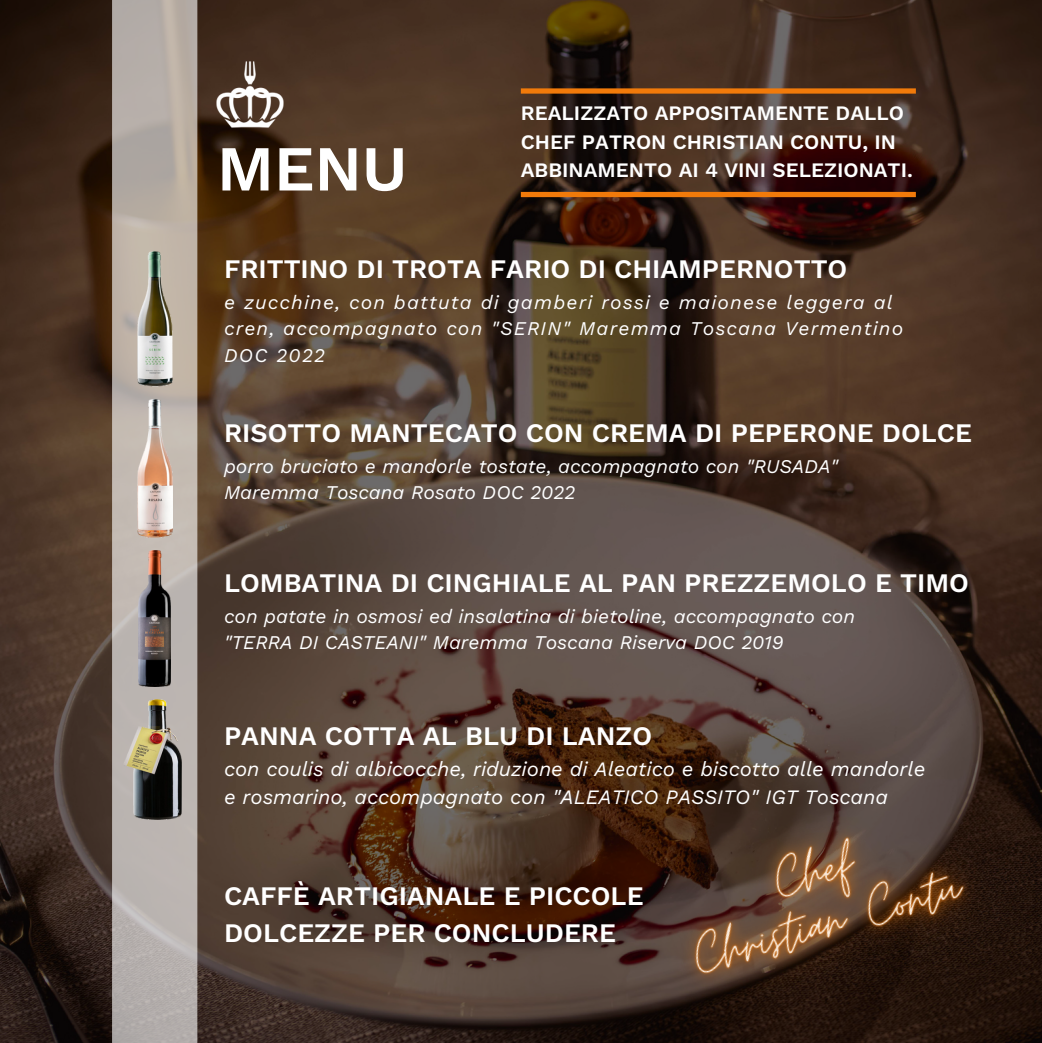
<style>
.page{position:relative;width:1042px;height:1043px;background:#fff}
.page>*{position:absolute;margin:0;border:0;box-sizing:border-box;transform-origin:0 0}
.t1{font:600 64.05px "Work Sans";color:#fff}
.t2{font:600 26.78px "Work Sans";color:#fff}
.t3{font:italic 20.47px/27.5px "Work Sans";color:#fff}
.t4{font:600 20.47px/28.3px "Work Sans";color:#fff}
.t5{font:italic 19.43px/26.2px "Work Sans";color:#fff}
.t6{font:italic 19.43px/26.2px "Work Sans";letter-spacing:.06em;color:#fff}
</style>
<div class="page">
<img style="left:0;top:0;width:1041px;height:1041px">
<img style="left:217px;top:61px;width:67px;height:66px">
<svg style="left:112px;top:0;width:85px;height:1041px;background:#b9b1ab"></svg>
<div style="left:520px;top:192px;width:395px;height:5px;background:#f17a0a"></div>
<div style="left:520px;top:88px;width:395px;height:6px;background:#f17a0a"></div>
<img style="left:137px;top:250px;width:36px;height:136px">
<img style="left:139px;top:550px;width:31px;height:136px">
<img style="left:123px;top:699px;width:58px;height:119px">
<img style="left:137px;top:399px;width:36px;height:138px">
<img style="left:568px;top:695px;width:473px;height:346px">
<p class="t1" style="left:217px;top:131px;width:192px">MENU</p>
<p class="t4" style="left:520px;top:99px;width:393px">REALIZZATO APPOSITAMENTE DALLO<br>CHEF PATRON CHRISTIAN CONTU, IN<br>ABBINAMENTO AI 4 VINI SELEZIONATI.</p>
<p class="t2" style="left:224px;top:253px;width:624px">FRITTINO DI TROTA FARIO DI CHIAMPERNOTTO</p>
<p class="t6" style="left:224px;top:289px;width:680px">e zucchine, con battuta di gamberi rossi e maionese leggera al cren, accompagnato con "SERIN" Maremma Toscana Vermentino<br>DOC 2022</p>
<p class="t2" style="left:224px;top:416px;width:749px">RISOTTO MANTECATO CON CREMA DI PEPERONE DOLCE</p>
<p class="t5" style="left:224px;top:453px;width:615px">porro bruciato e mandorle tostate, accompagnato con "RUSADA"<br>Maremma Toscana Rosato DOC 2022</p>
<p class="t2" style="left:224px;top:567px;width:746px">LOMBATINA DI CINGHIALE AL PAN PREZZEMOLO E TIMO</p>
<p class="t5" style="left:224px;top:603px;width:632px">con patate in osmosi ed insalatina di bietoline, accompagnato con "TERRA DI CASTEANI" Maremma Toscana Riserva DOC 2019</p>
<p class="t2" style="left:224px;top:719px;width:429px">PANNA COTTA AL BLU DI LANZO</p>
<p class="t3" style="left:224px;top:755px;width:702px">con coulis di albicocche, riduzione di Aleatico e biscotto alle mandorle e rosmarino, accompagnato con "ALEATICO PASSITO" IGT Toscana</p>
<p class="t2" style="left:224px;top:880px;width:421px">CAFFÈ ARTIGIANALE E PICCOLE</p>
<p class="t2" style="left:224px;top:916px;width:393px">DOLCEZZE PER CONCLUDERE</p>
</div>
